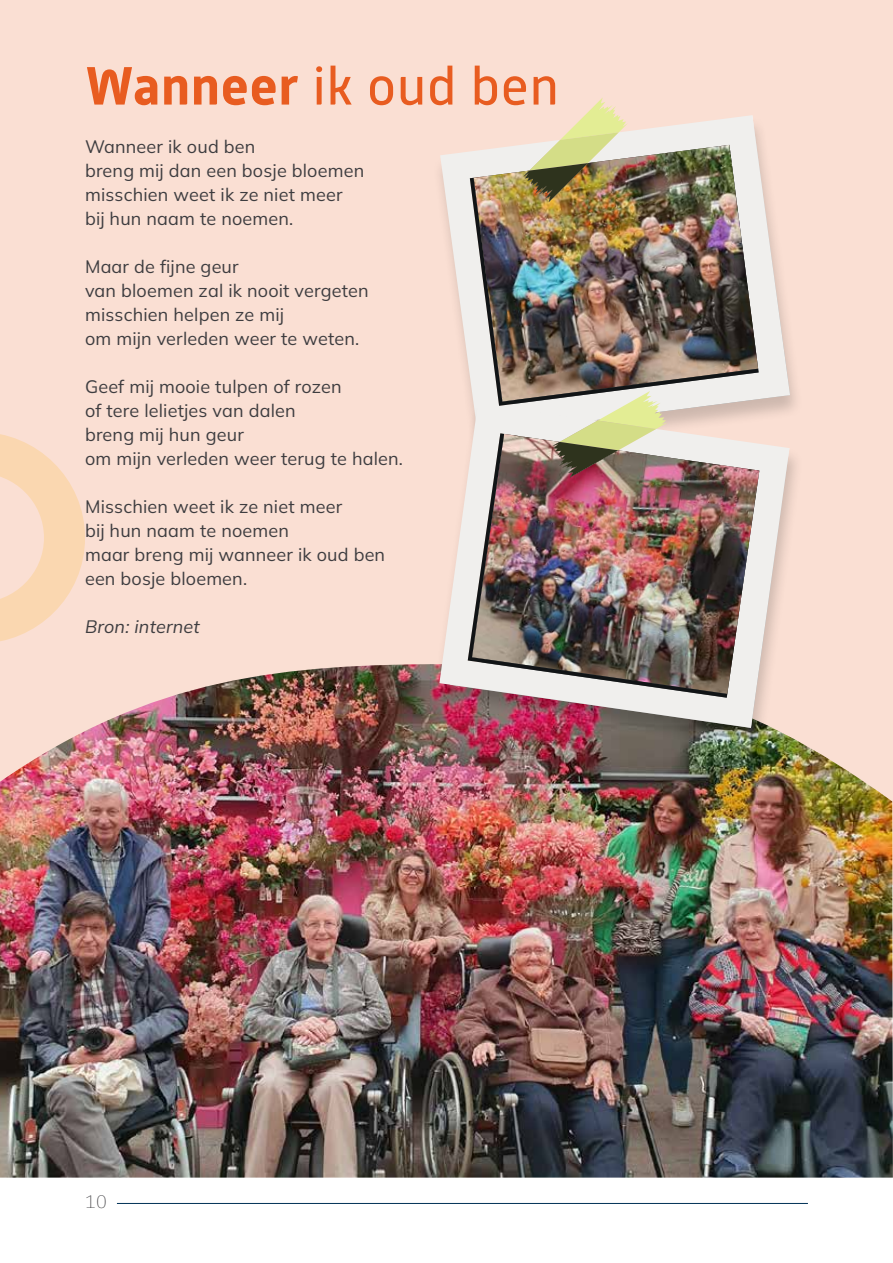
<style>
.page{position:relative;width:893px;height:1263px;background:#fff}
.page>*{position:absolute;margin:0;border:0;box-sizing:border-box;transform-origin:0 0}
.t1{font:53.7px "Alwyn New";letter-spacing:.01em;color:#e85c20}
.t2{font:200 18px/24px "Mulish";letter-spacing:.01em;color:#3e3d40}
.t3{font:italic 200 18px "Mulish";letter-spacing:.01em;color:#3e3d40}
.t4{font:200 18px "IBM Plex Serif";color:#3e3d40}
.s1{font-weight:700}
</style>
<div class="page">
<hr style="left:117px;top:1203px;width:691px;height:1px;background:#003157">
<div style="left:0;top:0;width:893px;height:884px;background:#fadfd3"></div>
<svg style="left:0;top:434px;width:85px;height:207px"></svg>
<img style="left:0;top:664px;width:893px;height:513px">
<svg style="left:440px;top:115px;width:350px;height:289px"></svg>
<img style="left:470px;top:145px;width:288px;height:33px">
<img style="left:470px;top:178px;width:289px;height:225px">
<img style="left:523px;top:98px;width:105px;height:104px">
<div style="left:432px;top:404px;width:372px;height:346px;background:#000;opacity:.18"></div>
<svg style="left:439px;top:403px;width:350px;height:325px"></svg>
<img style="left:727px;top:433px;width:32px;height:261px">
<img style="left:468px;top:433px;width:259px;height:265px">
<svg style="left:552px;top:391px;width:115px;height:86px;background:#bcb69b"></svg>
<h1 class="t1" style="left:85px;top:56px;width:476px"><span class="s1">Wanneer</span> ik oud ben</h1>
<p class="t2" style="left:85px;top:134px;width:281px">Wanneer ik oud ben<br>breng mij dan een bosje bloemen misschien weet ik ze niet meer bij hun naam te noemen.</p>
<p class="t2" style="left:85px;top:254px;width:285px">Maar de fijne geur<br>van bloemen zal ik nooit vergeten misschien helpen ze mij<br>om mijn verleden weer te weten.</p>
<p class="t2" style="left:85px;top:374px;width:319px">Geef mij mooie tulpen of rozen<br>of tere lelietjes van dalen<br>breng mij hun geur<br>om mijn verleden weer terug te halen.</p>
<p class="t2" style="left:85px;top:494px;width:302px">Misschien weet ik ze niet meer<br>bij hun naam te noemen<br>maar breng mij wanneer ik oud ben een bosje bloemen.</p>
<p class="t3" style="left:85px;top:614px;width:116px">Bron: internet</p>
<p class="t4" style="left:85px;top:1188px;width:23px">10</p>
</div>
